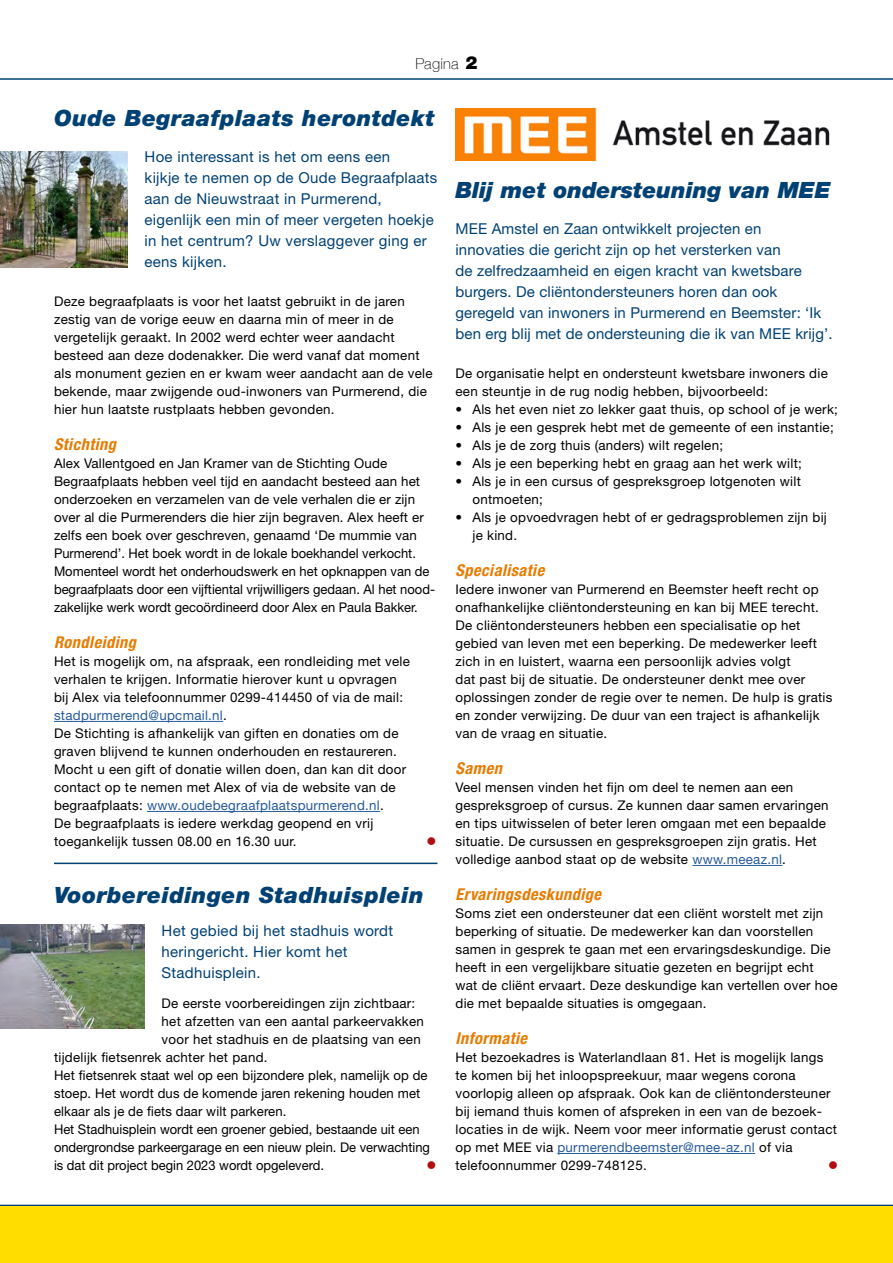
<style>
.page{position:relative;width:893px;height:1263px;background:#fff}
.page>*{position:absolute;margin:0;border:0;box-sizing:border-box;transform-origin:0 0}
.H1__Kop{font:italic 900 22.5px "Helvetica Neue";letter-spacing:.02em;color:#004174}
.H1__Kop-2{font:italic 900 22.5px "Helvetica Neue";color:#004174}
.H2__Subkop{font:italic 700 condensed 16.35px "Helvetica Neue";letter-spacing:.03em;color:#e77b00}
.H__Introtekst{font:15px/21px "Helvetica Neue";letter-spacing:.01em;color:#004174}
.t1{font:100 15px "Helvetica Neue";letter-spacing:.02em;color:#000}
.P__Tekst_plat{font:13.35px/18px "Helvetica Neue";letter-spacing:.02em;color:#000}
.P__Tekst_plat-2{font:13.35px/18px "Helvetica Neue";color:#000}
.P__Tekst_plat-3{font:13.35px "Wingdings";color:#b20e10}
.s1{font-weight:900;font-size:18px}
.s2{color:#275b9b}
</style>
<div class="page">
<hr style="left:0;top:78px;width:893px;height:2px;background:#004174">
<hr style="left:0;top:1205px;width:893px;height:1px;background:#004174">
<div style="left:0;top:1206px;width:893px;height:57px;background:#fd0"></div>
<hr style="left:54px;top:721px;width:169px;height:1px;background:#275b9b">
<hr style="left:147px;top:811px;width:233px;height:1px;background:#275b9b">
<hr style="left:54px;top:863px;width:383px;height:1px;background:#004174">
<hr style="left:692px;top:865px;width:90px;height:1px;background:#275b9b">
<hr style="left:557px;top:1153px;width:198px;height:1px;background:#275b9b">
<img style="left:455px;top:109px;width:375px;height:51px">
<img style="left:0;top:152px;width:128px;height:116px">
<img style="left:0;top:925px;width:145px;height:103px">
<p class="t1" style="left:415px;top:52px;width:63px">Pagina <span class="s1">2</span></p>
<h1 class="H1__Kop" style="left:54px;top:104px;width:382px">Oude Begraafplaats herontdekt</h1>
<p class="H__Introtekst" style="left:145px;top:146px;width:294px">Hoe interessant is het om eens een<br>kijkje te nemen op de Oude Begraafplaats aan de Nieuwstraat in Purmerend, eigenlijk een min of meer vergeten hoekje in het centrum? Uw verslaggever ging er eens kijken.</p>
<p class="P__Tekst_plat" style="left:54px;top:292px;width:380px">Deze begraafplaats is voor het laatst gebruikt in de jaren zestig van de vorige eeuw en daarna min of meer in de vergetelijk geraakt. In 2002 werd echter weer aandacht besteed aan deze dodenakker. Die werd vanaf dat moment als monument gezien en er kwam weer aandacht aan de vele bekende, maar zwijgende oud-inwoners van Purmerend, die hier hun laatste rustplaats hebben gevonden.</p>
<h2 class="H2__Subkop" style="left:54px;top:434px;width:64px">Stichting</h2>
<p class="P__Tekst_plat" style="left:54px;top:454px;width:371px">Alex Vallentgoed en Jan Kramer van de Stichting Oude Begraafplaats hebben veel tijd en aandacht besteed aan het onderzoeken en verzamelen van de vele verhalen die er zijn over al die Purmerenders die hier zijn begraven. Alex heeft er zelfs een boek over geschreven, genaamd ‘De mummie van Purmerend’. Het boek wordt in de lokale boekhandel verkocht.</p>
<p class="P__Tekst_plat-2" style="left:54px;top:562px;width:383px">Momenteel wordt het onderhoudswerk en het opknappen van de begraafplaats door een vijftiental vrijwilligers gedaan. Al het nood&shy;zakelijke werk wordt gecoördineerd door Alex en Paula Bakker.</p>
<h2 class="H2__Subkop" style="left:54px;top:632px;width:84px">Rondleiding</h2>
<p class="P__Tekst_plat" style="left:54px;top:652px;width:357px">Het is mogelijk om, na afspraak, een rondleiding met vele verhalen te krijgen. Informatie hierover kunt u opvragen bij Alex via telefoonnummer 0299-414450 of via de mail: <span class="s2">stadpurmerend@upcmail.nl</span>.</p>
<p class="P__Tekst_plat" style="left:54px;top:724px;width:354px">De Stichting is afhankelijk van giften en donaties om de graven blijvend te kunnen onderhouden en restaureren.<br>Mocht u een gift of donatie willen doen, dan kan dit door contact op te nemen met Alex of via de website van de begraafplaats: <span class="s2">www.oudebegraafplaatspurmerend.nl</span>.</p>
<p class="P__Tekst_plat" style="left:54px;top:814px;width:321px">De begraafplaats is iedere werkdag geopend en vrij toegankelijk tussen 08.00 en 16.30 uur.</p>
<h1 class="H1__Kop-2" style="left:455px;top:176px;width:377px">Blij met ondersteuning van MEE</h1>
<p class="H__Introtekst" style="left:455px;top:218px;width:379px">MEE Amstel en Zaan ontwikkelt projecten en innovaties die gericht zijn op het versterken van<br>de zelfredzaamheid en eigen kracht van kwetsbare burgers. De cliëntondersteuners horen dan ook geregeld van inwoners in Purmerend en Beemster: ‘Ik ben erg blij met de ondersteuning die ik van MEE krijg’.</p>
<p class="P__Tekst_plat" style="left:455px;top:364px;width:374px">De organisatie helpt en ondersteunt kwetsbare inwoners die een steuntje in de rug nodig hebben, bijvoorbeeld:</p>
<p class="P__Tekst_plat" style="left:455px;top:400px;width:384px">• Als het even niet zo lekker gaat thuis, op school of je werk;</p>
<p class="P__Tekst_plat" style="left:455px;top:418px;width:380px">• Als je een gesprek hebt met de gemeente of een instantie;</p>
<p class="P__Tekst_plat" style="left:455px;top:436px;width:269px">• Als je de zorg thuis (anders) wilt regelen;</p>
<p class="P__Tekst_plat" style="left:455px;top:454px;width:348px">• Als je een beperking hebt en graag aan het werk wilt;</p>
<p class="P__Tekst_plat" style="left:472px;top:472px;width:330px;text-indent:-17px">• Als je in een cursus of gespreksgroep lotgenoten wilt ontmoeten;</p>
<p class="P__Tekst_plat" style="left:472px;top:508px;width:356px;text-indent:-17px">• Als je opvoedvragen hebt of er gedragsproblemen zijn bij je kind.</p>
<h2 class="H2__Subkop" style="left:455px;top:560px;width:90px">Specialisatie</h2>
<p class="P__Tekst_plat" style="left:455px;top:580px;width:379px">Iedere inwoner van Purmerend en Beemster heeft recht op onafhankelijke cliëntondersteuning en kan bij MEE terecht.<br>De cliëntondersteuners hebben een specialisatie op het gebied van leven met een beperking. De medewerker leeft zich in en luistert, waarna een persoonlijk advies volgt<br>dat past bij de situatie. De ondersteuner denkt mee over oplossingen zonder de regie over te nemen. De hulp is gratis en zonder verwijzing. De duur van een traject is afhankelijk van de vraag en situatie.</p>
<h2 class="H2__Subkop" style="left:455px;top:758px;width:48px">Samen</h2>
<p class="P__Tekst_plat" style="left:455px;top:778px;width:375px">Veel mensen vinden het fijn om deel te nemen aan een gespreksgroep of cursus. Ze kunnen daar samen ervaringen en tips uitwisselen of beter leren omgaan met een bepaalde situatie. De cursussen en gespreksgroepen zijn gratis. Het volledige aanbod staat op de website <span class="s2">www.meeaz.nl</span>.</p>
<h2 class="H2__Subkop" style="left:455px;top:884px;width:147px">Ervaringsdeskundige</h2>
<p class="P__Tekst_plat" style="left:455px;top:904px;width:384px">Soms ziet een ondersteuner dat een cliënt worstelt met zijn beperking of situatie. De medewerker kan dan voorstellen samen in gesprek te gaan met een ervaringsdeskundige. Die heeft in een vergelijkbare situatie gezeten en begrijpt echt wat de cliënt ervaart. Deze deskundige kan vertellen over hoe die met bepaalde situaties is omgegaan.</p>
<h2 class="H2__Subkop" style="left:455px;top:1028px;width:73px">Informatie</h2>
<p class="P__Tekst_plat" style="left:455px;top:1048px;width:383px">Het bezoekadres is Waterlandlaan 81. Het is mogelijk langs te komen bij het inloopspreekuur, maar wegens corona voorlopig alleen op afspraak. Ook kan de cliëntondersteuner bij iemand thuis komen of afspreken in een van de bezoek&shy;locaties in de wijk. Neem voor meer informatie gerust contact op met MEE via <span class="s2">purmerendbeemster@mee-az.nl</span> of via telefoonnummer 0299-748125.</p>
<p class="P__Tekst_plat-3" style="left:427px;top:834px;width:11px">●</p>
<h1 class="H1__Kop" style="left:54px;top:881px;width:371px">Voorbereidingen Stadhuisplein</h1>
<p class="H__Introtekst" style="left:162px;top:920px;width:233px">Het gebied bij het stadhuis wordt heringericht. Hier komt het<br>Stadhuisplein.</p>
<p class="P__Tekst_plat" style="left:162px;top:994px;width:255px">De eerste voorbereidingen zijn zichtbaar:</p>
<p class="P__Tekst_plat" style="left:162px;top:1012px;width:264px">het afzetten van een aantal parkeervakken</p>
<p class="P__Tekst_plat" style="left:162px;top:1030px;width:261px">voor het stadhuis en de plaatsing van een</p>
<p class="P__Tekst_plat" style="left:54px;top:1048px;width:215px">tijdelijk fietsenrek achter het pand.</p>
<p class="P__Tekst_plat" style="left:54px;top:1066px;width:375px">Het fietsenrek staat wel op een bijzondere plek, namelijk op de stoep. Het wordt dus de komende jaren rekening houden met elkaar als je de fiets daar wilt parkeren.</p>
<p class="P__Tekst_plat-2" style="left:54px;top:1120px;width:378px">Het Stadhuisplein wordt een groener gebied, bestaande uit een ondergrondse parkeergarage en een nieuw plein. De verwachting is dat dit project begin 2023 wordt opgeleverd.</p>
<p class="P__Tekst_plat-3" style="left:427px;top:1158px;width:11px">●</p>
<p class="P__Tekst_plat-3" style="left:828px;top:1158px;width:11px">●</p>
</div>
